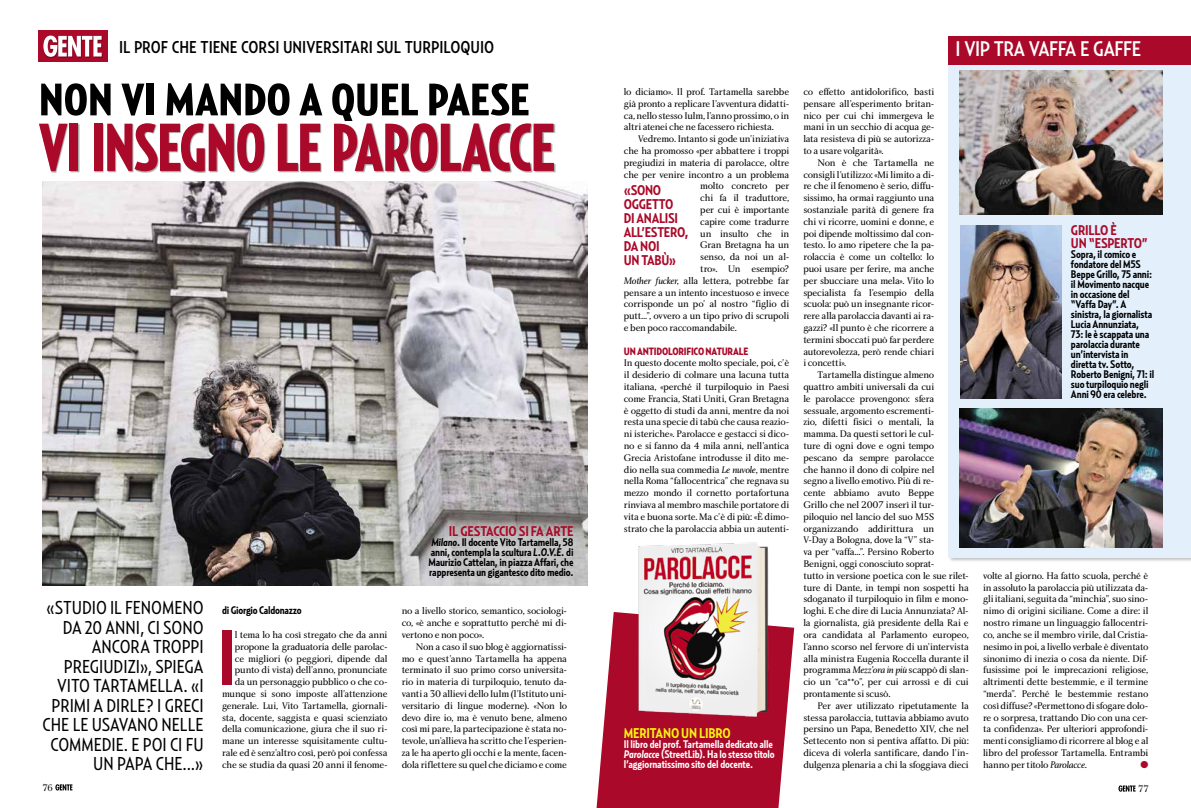
<style>
.page{position:relative;width:1191px;height:808px;background:#fff}
.page>*{position:absolute;margin:0;border:0;box-sizing:border-box;transform-origin:0 0}
.t1{font:700 77px "Relay Condensed";color:#aa0929}
.t2{font:900 67px "Relay Compressed";letter-spacing:-.015em;color:#aa0929}
.t3{font:900 45px "Relay Compressed";letter-spacing:.005em;color:#000;scale:1.2 1}
.t4{font:500 21px "Relay Condensed";letter-spacing:-.02em;color:#fff}
.t5{font:18.5px/19.5px "Relay Condensed";letter-spacing:-.005em;color:#000;text-align:right}
.t6{font:500 17px "Relay Condensed";color:#000}
.t7{font:700 14px/14px "Relay Condensed";letter-spacing:-.02em;color:#aa0929}
.t8{font:700 14px "Relay Condensed";letter-spacing:-.015em;color:#f7f410}
.t9{font:700 11px/10px "Relay Condensed";letter-spacing:-.015em;color:#000;text-align:justify}
.t10{font:700 11px/10px "Relay Condensed";letter-spacing:-.015em;color:#fff}
.t11{font:900 10.5px "Relay Condensed";letter-spacing:-.02em;color:#aa0929}
.t12{font:10px/11.8px "Charlotte Std";letter-spacing:-.025em;color:#000;text-align:justify}
.t13{font:10px "New Baskerville Std";color:#000}
.t14{font:10px "Zapf Dingbats Std";color:#aa0929}
.s1{font-style:italic}
</style>
<div class="page">
<div style="left:38px;top:31px;width:70px;height:31px;background:#aa0929"></div>
<div style="left:44px;top:36px;width:59px;height:22px;background:#000;opacity:.25"></div>
<svg style="left:43px;top:36px;width:59px;height:21px"></svg>
<div style="left:39px;top:124px;width:516px;height:49px;background:#000;opacity:.35"></div>
<img style="left:43px;top:182px;width:544px;height:404px">
<svg style="left:596px;top:612px;width:198px;height:196px;fill:#aa0929"></svg>
<div style="left:948px;top:36px;width:243px;height:521px;background:#e3f0fb"></div>
<div style="left:948px;top:36px;width:243px;height:28px;background:#aa0929"></div>
<img style="left:959px;top:70px;width:203px;height:145px">
<img style="left:960px;top:225px;width:101px;height:174px">
<img style="left:959px;top:408px;width:203px;height:139px">
<img style="left:636px;top:542px;width:134px;height:177px">
<svg style="left:55px;top:784px;width:17px;height:6px"></svg>
<svg style="left:1118px;top:785px;width:17px;height:7px"></svg>
<h3 class="t6" style="left:119px;top:37px;width:376px">IL PROF CHE TIENE CORSI UNIVERSITARI SUL TURPILOQUIO</h3>
<h3 class="t3" style="left:39px;top:73px;width:410px">NON VI MANDO A QUEL PAESE</h3>
<h2 class="t2" style="left:39px;top:108px;width:518px">VI INSEGNO LE PAROLACCE</h2>
<h3 class="t5" style="left:43px;top:598px;width:163px">«STUDIO IL FENOMENO<br>DA 20 ANNI, CI SONO<br>ANCORA TROPPI<br>PREGIUDIZI», SPIEGA<br>VITO TARTAMELLA. «I<br>PRIMI A DIRLE? I GRECI<br>CHE LE USAVANO NELLE<br>COMMEDIE. E POI CI FU<br>UN PAPA CHE...»</h3>
<p class="t9" style="left:222px;top:605px;width:81px">di Giorgio Caldonazzo</p>
<h1 class="t1" style="left:217px;top:613px;width:21px">I</h1>
<p class="t12" style="left:222px;top:629px;width:167px;text-align:right">l tema lo ha così stregato che da anni propone la graduatoria delle parolac-<br>ce migliori (o peggiori, dipende dal punto di vista) dell’anno, pronunciate<br>da un personaggio pubblico o che co&shy;munque si sono imposte all’attenzione generale. Lui, Vito Tartamella, giornali&shy;sta, docente, saggista e quasi scienziato della comunicazione, giura che il suo ri&shy;mane un interesse squisitamente cultu&shy;rale ed è senz’altro così, però poi confessa che se studia da quasi 20 anni il fenome-</p>
<h3 class="t7" style="left:449px;top:523px;width:126px">IL GESTACCIO SI FA ARTE</h3>
<p class="t9" style="left:428px;top:537px;width:147px"><span class="s1">Milano</span>. Il docente Vito Tartamella, 58 anni, contempla la scultura <span class="s1">L.O.V.E.</span> di Maurizio Cattelan, in piazza Affari, che rappresenta un gigantesco dito medio.</p>
<p class="t12" style="left:402px;top:605px;width:167px">no a livello storico, semantico, sociologi&shy;co, «è anche e soprattutto perché mi di&shy;vertono e non poco».</p>
<p class="t12" style="left:402px;top:641px;width:167px;text-indent:14px">Non a caso il suo blog è aggiornatissi&shy;mo e quest’anno Tartamella ha appena terminato il suo primo corso universita&shy;rio in materia di turpiloquio, tenuto da&shy;vanti a 30 allievi dello Iulm (l’Istituto uni&shy;versitario di lingue moderne). «Non lo devo dire io, ma è venuto bene, almeno così mi pare, la partecipazione è stata no&shy;tevole, un’allieva ha scritto che l’esperien&shy;za le ha aperto gli occhi e la mente, facen&shy;dola riflettere su quel che diciamo e come</p>
<p class="t12" style="left:624px;top:86px;width:167px">lo diciamo». Il prof. Tartamella sarebbe già pronto a replicare l’avventura didatti&shy;ca, nello stesso Iulm, l’anno prossimo, o in altri atenei che ne facessero richiesta.</p>
<p class="t12" style="left:638px;top:133px;width:153px">Vedremo. Intanto si gode un’iniziativa</p>
<p class="t12" style="left:624px;top:145px;width:167px">che ha promosso «per abbattere i troppi</p>
<p class="t12" style="left:624px;top:157px;width:167px">pregiudizi in materia di parolacce, oltre</p>
<p class="t12" style="left:624px;top:169px;width:167px">che per venire incontro a un problema</p>
<p class="t12" style="left:700px;top:180px;width:90px">molto concreto per</p>
<p class="t12" style="left:700px;top:192px;width:90px">chi fa il traduttore,</p>
<p class="t12" style="left:700px;top:204px;width:90px">per cui è importante</p>
<p class="t12" style="left:700px;top:216px;width:90px">capire come tradurre</p>
<p class="t12" style="left:700px;top:228px;width:90px">un insulto che in</p>
<p class="t12" style="left:700px;top:239px;width:90px">Gran Bretagna ha un</p>
<p class="t12" style="left:700px;top:251px;width:90px">senso, da noi un al-</p>
<p class="t12" style="left:700px;top:263px;width:90px">tro». Un esempio?</p>
<p class="t12" style="left:624px;top:275px;width:167px"><span class="s1">Mother fucker</span>, alla lettera, potrebbe far</p>
<p class="t12" style="left:624px;top:287px;width:167px">pensare a un intento incestuoso e invece</p>
<p class="t12" style="left:624px;top:298px;width:167px">corrisponde un po’ al nostro “figlio di</p>
<p class="t12" style="left:624px;top:310px;width:167px">putt...”, ovvero a un tipo privo di scrupoli</p>
<p class="t12" style="left:624px;top:322px;width:115px">e ben poco raccomandabile.</p>
<p class="t11" style="left:624px;top:345px;width:126px">UN ANTIDOLORIFICO NATURALE</p>
<p class="t12" style="left:624px;top:357px;width:167px">In questo docente molto speciale, poi, c’è il desiderio di colmare una lacuna tutta italiana, «perché il turpiloquio in Paesi come Francia, Stati Uniti, Gran Bretagna è oggetto di studi da anni, mentre da noi resta una specie di tabù che causa reazio&shy;ni isteriche». Parolacce e gestacci si dico&shy;no e si fanno da 4 mila anni, nell’antica Grecia Aristofane introdusse il dito me&shy;dio nella sua commedia <span class="s1">Le nuvole</span>, mentre nella Roma “fallocentrica” che regnava su mezzo mondo il cornetto portafortuna rinviava al membro maschile portatore di vita e buona sorte. Ma c’è di più: «È dimo&shy;strato che la parolaccia abbia un autenti-</p>
<h3 class="t7" style="left:623px;top:183px;width:66px">«SONO<br>OGGETTO<br>DI ANALISI<br>ALL’ESTERO,<br>DA NOI<br>UN TABÙ»</h3>
<h3 class="t8" style="left:624px;top:725px;width:108px">MERITANO UN LIBRO</h3>
<p class="t10" style="left:624px;top:739px;width:152px">Il libro del prof. Tartamella dedicato alle<br><span class="s1">Parolacce</span> (StreetLib). Ha lo stesso titolo l’aggiornatissimo sito del docente.</p>
<h3 class="t4" style="left:955px;top:37px;width:187px">I VIP TRA VAFFA E GAFFE</h3>
<p class="t12" style="left:803px;top:86px;width:132px">co effetto antidolorifico, basti pensare all’esperimento britan&shy;nico per cui chi immergeva le mani in un secchio di acqua ge&shy;lata resisteva di più se autorizza&shy;to a usare volgarità».</p>
<p class="t12" style="left:803px;top:157px;width:132px;text-indent:14px">Non è che Tartamella ne consigli l’utilizzo: «Mi limito a di&shy;re che il fenomeno è serio, diffu&shy;sissimo, ha ormai raggiunto una sostanziale parità di genere fra chi vi ricorre, uomini e donne, e poi dipende moltissimo dal con&shy;testo. Io amo ripetere che la pa&shy;rolaccia è come un coltello: lo puoi usare per ferire, ma anche per sbucciare una mela». Vito lo specialista fa l’esempio della scuola: può un insegnante ricor&shy;rere alla parolaccia davanti ai ra&shy;gazzi? «Il punto è che ricorrere a termini sboccati può far perdere autorevolezza, però rende chiari i concetti».</p>
<p class="t12" style="left:803px;top:369px;width:167px;text-align:left;text-indent:14px">Tartamella distingue almeno<br>quattro ambiti universali da cui<br>le parolacce provengono: sfera sessuale, argomento escrementi-<br>zio, difetti fisici o mentali, la mamma. Da questi settori le cul-<br>ture di ogni dove e ogni tempo pescano da sempre parolacce<br>che hanno il dono di colpire nel<br>segno a livello emotivo. Più di re-<br>cente abbiamo avuto Beppe<br>Grillo che nel 2007 inserì il tur&shy;piloquio nel lancio del suo M5S organizzando addirittura un<br>V-Day a Bologna, dove la “V” sta-<br>va per “vaffa...”. Persino Roberto Benigni, oggi conosciuto soprat-<br>tutto in versione poetica con le sue rilet&shy;ture di Dante, in tempi non sospetti ha sdoganato il turpiloquio in film e mono&shy;loghi. E che dire di Lucia Annunziata? Al&shy;la giornalista, già presidente della Rai e ora candidata al Parlamento europeo, l’anno scorso nel fervore di un’intervista alla ministra Eugenia Roccella durante il programma <span class="s1">Mezz’ora in più</span> scappò di slan&shy;cio un “ca**o”, per cui arrossì e di cui prontamente si scusò.</p>
<p class="t12" style="left:803px;top:700px;width:167px;text-indent:14px">Per aver utilizzato ripetutamente la stessa parolaccia, tuttavia abbiamo avuto persino un Papa, Benedetto XIV, che nel Settecento non si pentiva affatto. Di più: diceva di volerla santificare, dando l’in&shy;dulgenza plenaria a chi la sfoggiava dieci</p>
<h3 class="t7" style="left:1071px;top:223px;width:79px;line-height:13px">GRILLO È<br>UN “ESPERTO”</h3>
<p class="t9" style="left:1071px;top:249px;width:85px;text-align:left">Sopra, il comico e fondatore del M5S<br>Beppe Grillo, 75 anni: il Movimento nacque in occasione del “Vaffa Day”. A sinistra, la giornalista<br>Lucia Annunziata,<br>73: le è scappata una parolaccia durante un’intervista in diretta tv. Sotto,<br>Roberto Benigni, 71: il suo turpiloquio negli<br>Anni 90 era celebre.</p>
<p class="t12" style="left:983px;top:570px;width:167px">volte al giorno. Ha fatto scuola, perché è in assoluto la parolaccia più utilizzata da&shy;gli italiani, seguita da “minchia”, suo sino&shy;nimo di origini siciliane. Come a dire: il nostro rimane un linguaggio fallocentri&shy;co, anche se il membro virile, dal Cristia&shy;nesimo in poi, a livello verbale è diventato sinonimo di inezia o cosa da niente. Dif&shy;fusissime poi le imprecazioni religiose, altrimenti dette bestemmie, e il termine “merda”. Perché le bestemmie restano così diffuse? «Permettono di sfogare dolo&shy;re o sorpresa, trattando Dio con una cer&shy;ta confidenza». Per ulteriori approfondi&shy;menti consigliamo di ricorrere al blog e al libro del professor Tartamella. Entrambi hanno per titolo <span class="s1">Parolacce</span>.</p>
<p class="t14" style="left:1140px;top:759px;width:9px">●</p>
<p class="t13" style="left:43px;top:781px;width:12px">76</p>
<p class="t13" style="left:1138px;top:782px;width:12px">77</p>
</div>
